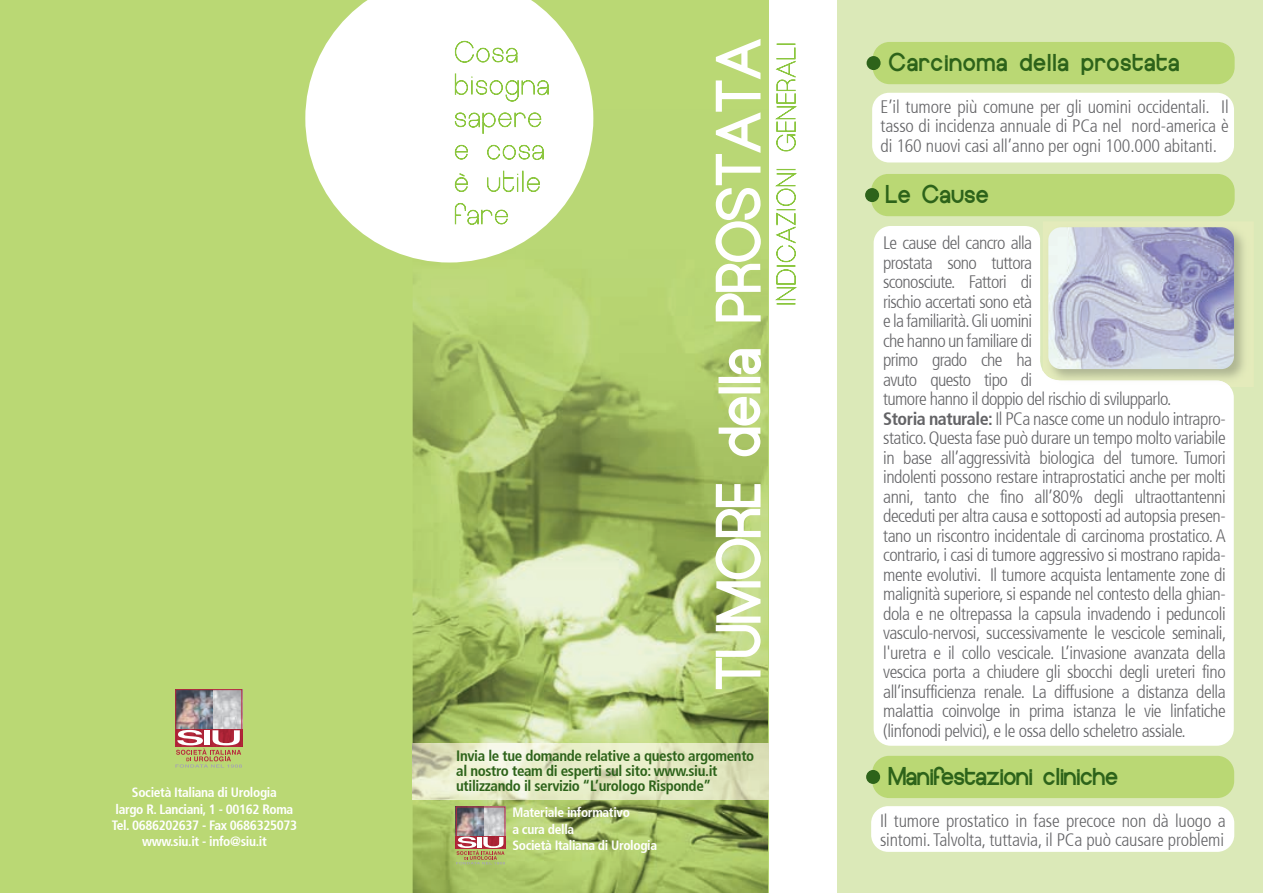
<style>
.page{position:relative;width:1263px;height:893px;background:#fff}
.page>*{position:absolute;margin:0;border:0;box-sizing:border-box;transform-origin:0 0}
.t1{font:51.3px "Europe Underground";color:#fff}
.t2{font:21px "Europe Underground";letter-spacing:.05em;color:#2d631a}
.t3{font:21px "Europe Underground";color:#2d631a}
.t4{font:21px "Europe Underground";letter-spacing:.025em;color:#2d631a}
.t5{font:300 condensed 18px/19.5px "Frutiger 47";letter-spacing:-.025em;color:#636366}
.t6{font:700 condensed 15px/15px "Frutiger 67";letter-spacing:-.025em;color:#2d631a}
.t7{font:700 condensed 13.5px/16.2px "Frutiger 67";letter-spacing:-.025em;color:#fff}
.s1{font-family:"Frutiger 67";font-weight:700}
</style>
<div class="page">
<div style="left:837px;top:0;width:426px;height:893px;background:#dbe9b8"></div>
<div style="left:0;top:0;width:768px;height:893px;background:#bad874"></div>
<img style="left:413px;top:110px;width:355px;height:783px">
<svg style="left:775px;top:169px;width:22px;height:136px"></svg>
<svg style="left:775px;top:44px;width:22px;height:107px"></svg>
<svg style="left:305px;top:0;width:288px;height:262px;fill:#fff"></svg>
<svg style="left:455px;top:41px;width:62px;height:22px"></svg>
<svg style="left:455px;top:74px;width:93px;height:27px;background:#e9f4db"></svg>
<svg style="left:455px;top:113px;width:86px;height:21px;background:#e5f2d4"></svg>
<svg style="left:455px;top:145px;width:13px;height:14px"></svg>
<svg style="left:487px;top:145px;width:56px;height:15px"></svg>
<svg style="left:455px;top:173px;width:13px;height:19px"></svg>
<svg style="left:487px;top:171px;width:53px;height:21px"></svg>
<svg style="left:455px;top:203px;width:53px;height:22px"></svg>
<img style="left:458px;top:836px;width:45px;height:1px">
<img style="left:484px;top:809px;width:19px;height:27px">
<img style="left:458px;top:809px;width:26px;height:27px">
<div style="left:456px;top:807px;width:49px;height:42px;border:1px solid #b7283c"></div>
<svg style="left:456px;top:837px;width:49px;height:27px"></svg>
<img style="left:413px;top:743px;width:355px;height:57px">
<img style="left:213px;top:691px;width:27px;height:38px">
<img style="left:177px;top:691px;width:36px;height:38px">
<div style="left:175px;top:689px;width:67px;height:57px;border:1px solid #b7283c"></div>
<svg style="left:175px;top:730px;width:67px;height:38px"></svg>
<div style="left:872px;top:93px;width:362px;height:69px;background:#fff;border-radius:17px"></div>
<div style="left:873px;top:42px;width:361px;height:42px;background:#bad874;border-radius:17px"></div>
<div style="left:866px;top:56px;width:14px;height:14px;background:#2d631a;border-radius:50%"></div>
<div style="left:871px;top:174px;width:363px;height:42px;background:#bad874;border-radius:17px"></div>
<div style="left:865px;top:188px;width:14px;height:14px;background:#2d631a;border-radius:50%"></div>
<div style="left:871px;top:806px;width:363px;height:46px;background:#fff;border-radius:17px"></div>
<div style="left:874px;top:226px;width:360px;height:520px;background:#fff"></div>
<div style="left:872px;top:756px;width:362px;height:42px;background:#bad874;border-radius:17px"></div>
<div style="left:866px;top:770px;width:14px;height:14px;background:#2d631a;border-radius:50%"></div>
<img style="left:1043px;top:226px;width:201px;height:161px">
<img style="left:1043px;top:371px;width:187px;height:16px">
<img style="left:1048px;top:227px;width:186px;height:142px">
<p class="t7" style="left:112px;top:784px;width:187px;text-align:center">Società Italiana di Urologia<br>largo R. Lanciani, 1 - 00162 Roma<br>Tel. 0686202637 - Fax 0686325073 www.siu.it - info@siu.it</p>
<h1 class="t1" style="left:700px;top:689px;width:652px;rotate:-90deg">TUMORE della PROSTATA</h1>
<p class="t6" style="left:456px;top:749px;width:300px">Invia le tue domande relative a questo argomento al nostro team di esperti sul sito: www.siu.it utilizzando il servizio “L’urologo Risponde”</p>
<p class="t7" style="left:512px;top:805px;width:146px">Materiale informativo<br>a cura della<br>Società Italiana di Urologia</p>
<p class="t2" style="left:889px;top:46px;width:292px">Carcinoma della prostata</p>
<p class="t5" style="left:880px;top:97px;width:350px;text-align:justify">E’il tumore più comune per gli uomini occidentali. Il tasso di incidenza annuale di PCa nel nord-america è di 160 nuovi casi all’anno per ogni 100.000 abitanti.</p>
<p class="t4" style="left:886px;top:178px;width:104px">Le Cause</p>
<p class="t5" style="left:883px;top:233px;width:345px">Le cause del cancro alla<br>prostata sono tuttora<br>sconosciute. Fattori di<br>rischio accertati sono età<br>e la familiarità. Gli uomini<br>che hanno un familiare di<br>primo grado che ha<br>avuto questo tipo di<br>tumore hanno il doppio del rischio di svilupparlo.<br><span class="s1">Storia naturale:</span> Il PCa nasce come un nodulo intrapro&shy;statico. Questa fase può durare un tempo molto variabile in base all’aggressività biologica del tumore. Tumori indolenti possono restare intraprostatici anche per molti anni, tanto che fino all’80% degli ultraottantenni deceduti per altra causa e sottoposti ad autopsia presen&shy;tano un riscontro incidentale di carcinoma prostatico. A contrario, i casi di tumore aggressivo si mostrano rapida&shy;mente evolutivi. Il tumore acquista lentamente zone di malignità superiore, si espande nel contesto della ghian&shy;dola e ne oltrepassa la capsula invadendo i peduncoli vasculo-nervosi, successivamente le vescicole seminali, l'uretra e il collo vescicale. L’invasione avanzata della vescica porta a chiudere gli sbocchi degli ureteri fino all’insufficienza renale. La diffusione a distanza della malattia coinvolge in prima istanza le vie linfatiche (linfonodi pelvici), e le ossa dello scheletro assiale.</p>
<p class="t3" style="left:889px;top:760px;width:231px">Manifestazioni cliniche</p>
<p class="t5" style="left:880px;top:811px;width:347px">Il tumore prostatico in fase precoce non dà luogo a sintomi. Talvolta, tuttavia, il PCa può causare problemi</p>
</div>
